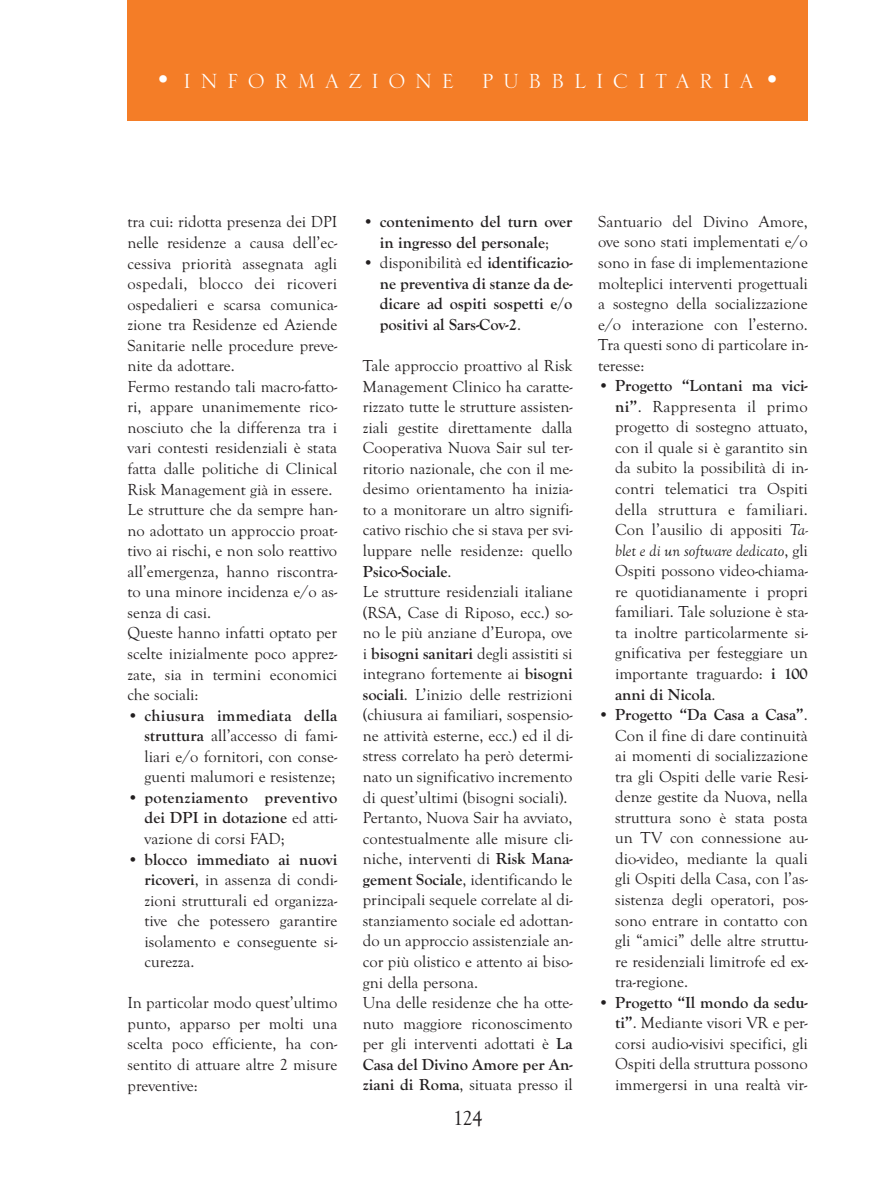
<style>
.page{position:relative;width:893px;height:1191px;background:#fff}
.page>*{position:absolute;margin:0;border:0;box-sizing:border-box;transform-origin:0 0}
.t1{font:27px "Serlio LH";letter-spacing:.345em;color:#fff}
.t2{font:21px "Goudy Old Style T";color:#231f20}
.t3{font:16.5px/20.5px "Goudy Old Style T";color:#231f20;text-align:justify}
.t4{font:700 16.5px/20.5px "Goudy Old Style T";color:#231f20;text-align:justify}
.s1{font-family:"Goudy Old Style T"}
.s2{font-weight:700}
.s3{font-weight:400}
.s4{font-style:italic}
</style>
<div class="page">
<div style="left:128px;top:0;width:680px;height:121px;background:#f47d27"></div>
<h1 class="t1" style="left:154px;top:68px;width:628px"><span class="s1">•</span>INFORMAZIONE PUBBLICITARIA<span class="s1">•</span></h1>
<p class="t3" style="left:128px;top:212px;width:211px;text-align:left">tra cui: ridotta presenza dei DPI nelle residenze a causa dell’ec&shy;cessiva priorità assegnata agli ospedali, blocco dei ricoveri ospedalieri e scarsa comunica&shy;zione tra Residenze ed Aziende<br>Sanitarie nelle procedure preve&shy;nite da adottare.<br>Fermo restando tali macro-fatto&shy;ri, appare unanimemente rico&shy;nosciuto che la differenza tra i vari contesti residenziali è stata fatta dalle politiche di Clinical<br>Risk Management già in essere.<br>Le strutture che da sempre han&shy;no adottato un approccio proat&shy;tivo ai rischi, e non solo reattivo all’emergenza, hanno riscontra&shy;to una minore incidenza e/o as&shy;senza di casi.<br>Queste hanno infatti optato per scelte inizialmente poco apprez&shy;zate, sia in termini economici che sociali:</p>
<p class="t3" style="left:145px;top:705px;width:194px;text-indent:-17px"><span class="s2">• chiusura immediata della struttura</span> all’accesso di fami&shy;liari e/o fornitori, con conse&shy;guenti malumori e resistenze;</p>
<p class="t4" style="left:145px;top:787px;width:194px;text-indent:-17px">• potenziamento preventivo dei DPI in dotazione <span class="s3">ed atti&shy;vazione di corsi FAD;</span></p>
<p class="t3" style="left:145px;top:849px;width:194px;text-indent:-17px"><span class="s2">• blocco immediato ai nuovi ricoveri</span>, in assenza di condi&shy;zioni strutturali ed organizza&shy;tive che potessero garantire isolamento e conseguente si&shy;curezza.</p>
<p class="t3" style="left:128px;top:993px;width:211px">In particolar modo quest’ultimo punto, apparso per molti una scelta poco efficiente, ha con&shy;sentito di attuare altre 2 misure preventive:</p>
<p class="t4" style="left:363px;top:212px;width:211px;text-align:center">• contenimento del turn over in ingresso del personale<span class="s3">;</span></p>
<p class="t4" style="left:380px;top:253px;width:194px;text-indent:-17px">• <span class="s3">disponibilità ed</span> identificazio&shy;ne preventiva di stanze da de&shy;dicare ad ospiti sospetti e/o positivi al Sars-Cov-2<span class="s3">.</span></p>
<p class="t3" style="left:363px;top:356px;width:211px;text-align:left">Tale approccio proattivo al Risk<br>Management Clinico ha caratte&shy;rizzato tutte le strutture assisten&shy;ziali gestite direttamente dalla<br>Cooperativa Nuova Sair sul ter&shy;ritorio nazionale, che con il me&shy;desimo orientamento ha inizia&shy;to a monitorare un altro signifi&shy;cativo rischio che si stava per svi&shy;luppare nelle residenze: quello<br><span class="s2">Psico-Sociale</span>.<br>Le strutture residenziali italiane (RSA, Case di Riposo, ecc.) so&shy;no le più anziane d’Europa, ove i <span class="s2">bisogni sanitari</span> degli assistiti si integrano fortemente ai <span class="s2">bisogni sociali</span>. L’inizio delle restrizioni (chiusura ai familiari, sospensio&shy;ne attività esterne, ecc.) ed il di&shy;stress correlato ha però determi&shy;nato un significativo incremento di quest’ultimi (bisogni sociali).<br>Pertanto, Nuova Sair ha avviato, contestualmente alle misure cli&shy;niche, interventi di <span class="s2">Risk Mana&shy;gement Sociale</span>, identificando le principali sequele correlate al di&shy;stanziamento sociale ed adottan&shy;do un approccio assistenziale an&shy;cor più olistico e attento ai biso&shy;gni della persona.<br>Una delle residenze che ha otte&shy;nuto maggiore riconoscimento per gli interventi adottati è <span class="s2">La<br>Casa del Divino Amore per An&shy;ziani di Roma</span>, situata presso il</p>
<p class="t2" style="left:453px;top:1106px;width:32px">124</p>
<p class="t3" style="left:598px;top:211px;width:211px">Santuario del Divino Amore, ove sono stati implementati e/o sono in fase di implementazione molteplici interventi progettuali a sostegno della socializzazione e/o interazione con l’esterno.<br>Tra questi sono di particolare in&shy;teresse:</p>
<p class="t3" style="left:615px;top:376px;width:194px;text-indent:-17px"><span class="s2">• Progetto “Lontani ma vici&shy;ni”</span>. Rappresenta il primo progetto di sostegno attuato, con il quale si è garantito sin da subito la possibilità di in&shy;contri telematici tra Ospiti della struttura e familiari.<br>Con l’ausilio di appositi <span class="s4">Ta&shy;blet e di un software dedicato</span>, gli Ospiti possono video-chiama&shy;re quotidianamente i propri familiari. Tale soluzione è sta&shy;ta inoltre particolarmente si&shy;gnificativa per festeggiare un importante traguardo: <span class="s2">i 100 anni di Nicola</span>.</p>
<p class="t3" style="left:615px;top:704px;width:194px;text-indent:-17px"><span class="s2">• Progetto “Da Casa a Casa”</span>.<br>Con il fine di dare continuità ai momenti di socializzazione tra gli Ospiti delle varie Resi&shy;denze gestite da Nuova, nella struttura sono è stata posta un TV con connessione au&shy;dio-video, mediante la quali gli Ospiti della Casa, con l’as&shy;sistenza degli operatori, pos&shy;sono entrare in contatto con gli “amici” delle altre struttu&shy;re residenziali limitrofe ed ex&shy;tra-regione.</p>
<p class="t3" style="left:615px;top:992px;width:194px;text-indent:-17px"><span class="s2">• Progetto “Il mondo da sedu&shy;ti”</span>. Mediante visori VR e per&shy;corsi audio-visivi specifici, gli Ospiti della struttura possono immergersi in una realtà vir-</p>
</div>
